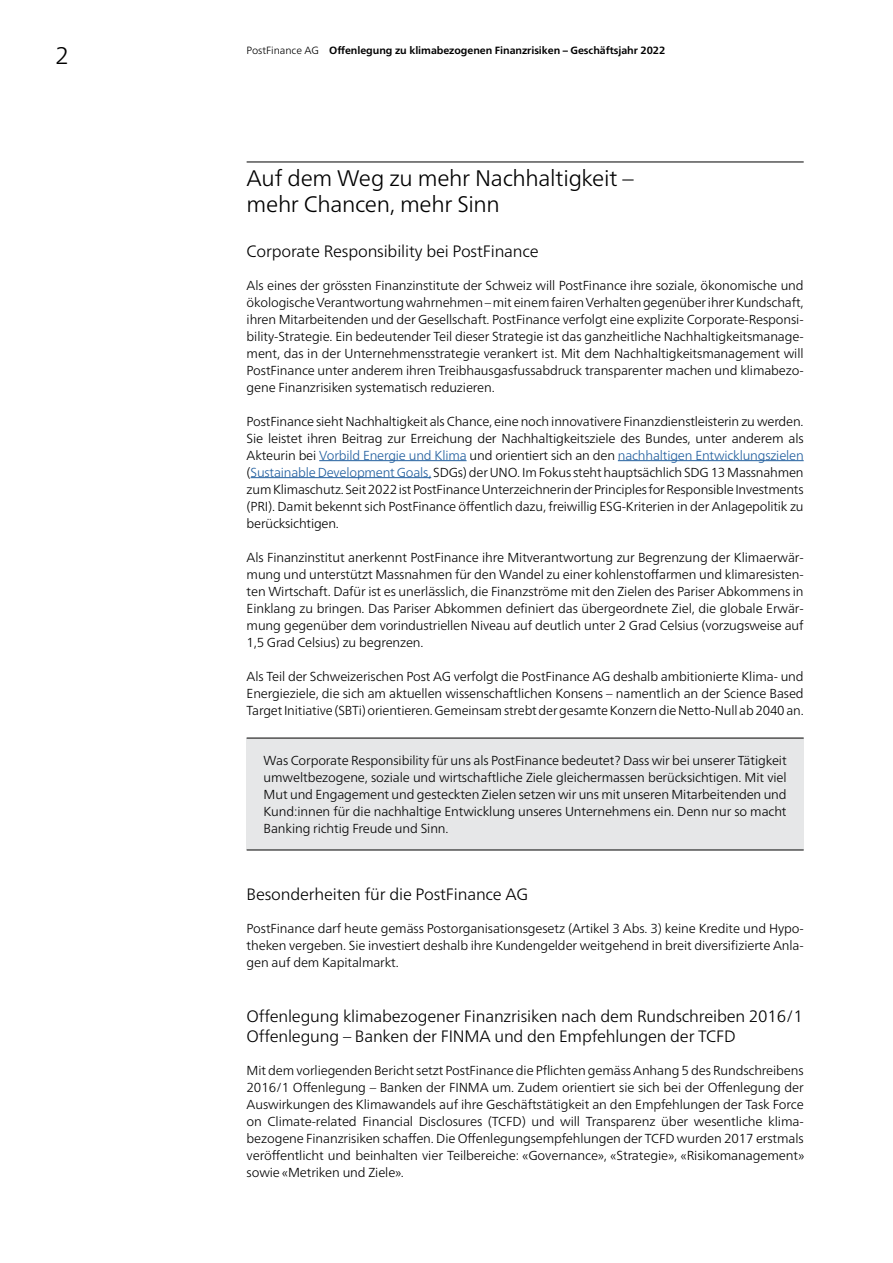
<style>
.page{position:relative;width:893px;height:1263px;background:#fff}
.page>*{position:absolute;margin:0;border:0;box-sizing:border-box;transform-origin:0 0}
.t1{font:300 24px "Frutiger Neue LT Pro";color:#000}
.t2{font:300 22.5px/26.2px "Frutiger Neue LT Pro";letter-spacing:-.015em;color:#000}
.t3{font:300 16.5px/20.2px "Frutiger Neue LT Pro";letter-spacing:-.01em;color:#000}
.t4{font:300 13.05px/17px "Frutiger Neue LT Pro";letter-spacing:-.01em;color:#000;text-align:justify}
.t5{font:700 10.5px "Frutiger Neue LT Pro";letter-spacing:-.005em;color:#000}
.s1{font-weight:300}
.s2{color:#215e9e}
</style>
<div class="page">
<hr style="left:247px;top:161px;width:557px;height:1px;background:#000">
<hr style="left:319px;top:460px;width:148px;height:1px;background:#215e9e">
<hr style="left:618px;top:460px;width:186px;height:1px;background:#215e9e">
<hr style="left:251px;top:477px;width:180px;height:1px;background:#215e9e">
<div style="left:247px;top:738px;width:557px;height:112px;background:#e6e7e8"></div>
<hr style="left:247px;top:738px;width:557px;height:1px;background:#000">
<hr style="left:247px;top:850px;width:557px;height:1px;background:#000">
<h1 class="t1" style="left:55px;top:41px;width:15px">2</h1>
<p class="t5" style="left:247px;top:44px;width:420px"><span class="s1">PostFinance AG</span> Offenlegung zu klimabezogenen Finanzrisiken – Geschäftsjahr 2022</p>
<h2 class="t2" style="left:247px;top:165px;width:389px">Auf dem Weg zu mehr Nachhaltigkeit – mehr Chancen, mehr Sinn</h2>
<p class="t3" style="left:247px;top:241px;width:294px">Corporate Responsibility bei PostFinance</p>
<p class="t4" style="left:247px;top:277px;width:559px">Als eines der grössten Finanzinstitute der Schweiz will PostFinance ihre soziale, ökonomische und ökologische Verantwortung wahrnehmen – mit einem fairen Verhalten gegenüber ihrer Kundschaft, ihren Mitarbeitenden und der Gesellschaft. PostFinance verfolgt eine explizite Corporate-Responsi&shy;bility-Strategie. Ein bedeutender Teil dieser Strategie ist das ganzheitliche Nachhaltigkeitsmanage&shy;ment, das in der Unternehmensstrategie verankert ist. Mit dem Nachhaltigkeitsmanagement will PostFinance unter anderem ihren Treibhausgasfussabdruck transparenter machen und klimabezo&shy;gene Finanzrisiken systematisch reduzieren.</p>
<p class="t4" style="left:247px;top:413px;width:559px">PostFinance sieht Nachhaltigkeit als Chance, eine noch innovativere Finanzdienstleisterin zu werden.<br>Sie leistet ihren Beitrag zur Erreichung der Nachhaltigkeitsziele des Bundes, unter anderem als Akteurin bei <span class="s2">Vorbild Energie und Klima</span> und orientiert sich an den <span class="s2">nachhaltigen Entwicklungszielen </span>(<span class="s2">Sustainable Development Goals,</span> SDGs) der UNO. Im Fokus steht hauptsächlich SDG 13 Massnahmen zum Klimaschutz. Seit 2022 ist PostFinance Unterzeichnerin der Principles for Responsible Investments (PRI). Damit bekennt sich PostFinance öffentlich dazu, freiwillig ESG-Kriterien in der Anlagepolitik zu berücksichtigen.</p>
<p class="t4" style="left:247px;top:549px;width:559px">Als Finanzinstitut anerkennt PostFinance ihre Mitverantwortung zur Begrenzung der Klimaerwär&shy;mung und unterstützt Massnahmen für den Wandel zu einer kohlenstoffarmen und klimaresisten&shy;ten Wirtschaft. Dafür ist es unerlässlich, die Finanzströme mit den Zielen des Pariser Abkommens in Einklang zu bringen. Das Pariser Abkommen definiert das übergeordnete Ziel, die globale Erwär&shy;mung gegenüber dem vorindustriellen Niveau auf deutlich unter 2 Grad Celsius (vorzugsweise auf 1,5 Grad Celsius) zu begrenzen.</p>
<p class="t4" style="left:247px;top:668px;width:559px">Als Teil der Schweizerischen Post AG verfolgt die PostFinance AG deshalb ambitionierte Klima- und Energieziele, die sich am aktuellen wissenschaftlichen Konsens – namentlich an der Science Based Target Initiative (SBTi) orientieren. Gemeinsam strebt der gesamte Konzern die Netto-Null ab 2040 an.</p>
<p class="t4" style="left:264px;top:752px;width:525px">Was Corporate Responsibility für uns als PostFinance bedeutet? Dass wir bei unserer Tätigkeit umweltbezogene, soziale und wirtschaftliche Ziele gleichermassen berücksichtigen. Mit viel Mut und Engagement und gesteckten Zielen setzen wir uns mit unseren Mitarbeitenden und Kund:innen für die nachhaltige Entwicklung unseres Unternehmens ein. Denn nur so macht Banking richtig Freude und Sinn.</p>
<p class="t3" style="left:247px;top:884px;width:283px">Besonderheiten für die PostFinance AG</p>
<p class="t4" style="left:247px;top:920px;width:559px">PostFinance darf heute gemäss Postorganisationsgesetz (Artikel 3 Abs. 3) keine Kredite und Hypo&shy;theken vergeben. Sie investiert deshalb ihre Kundengelder weitgehend in breit diversifizierte Anla&shy;gen auf dem Kapitalmarkt.</p>
<p class="t3" style="left:247px;top:1006px;width:558px">Offenlegung klimabezogener Finanzrisiken nach dem Rundschreiben 2016/1<br>Offenlegung – Banken der FINMA und den Empfehlungen der TCFD</p>
<p class="t4" style="left:247px;top:1062px;width:559px;text-align:left">Mit dem vorliegenden Bericht setzt PostFinance die Pflichten gemäss Anhang 5 des Rundschreibens 2016/1 Offenlegung – Banken der FINMA um. Zudem orientiert sie sich bei der Offenlegung der Auswirkungen des Klimawandels auf ihre Geschäftstätigkeit an den Empfehlungen der Task Force on Climate-related Financial Disclosures (TCFD) und will Transparenz über wesentliche klima&shy;bezogene Finanzrisiken schaffen. Die Offenlegungsempfehlungen der TCFD wurden 2017 erstmals veröffentlicht und beinhalten vier Teilbereiche: «Governance», «Strategie», «Risikomanagement» sowie «Metriken und Ziele».</p>
</div>
